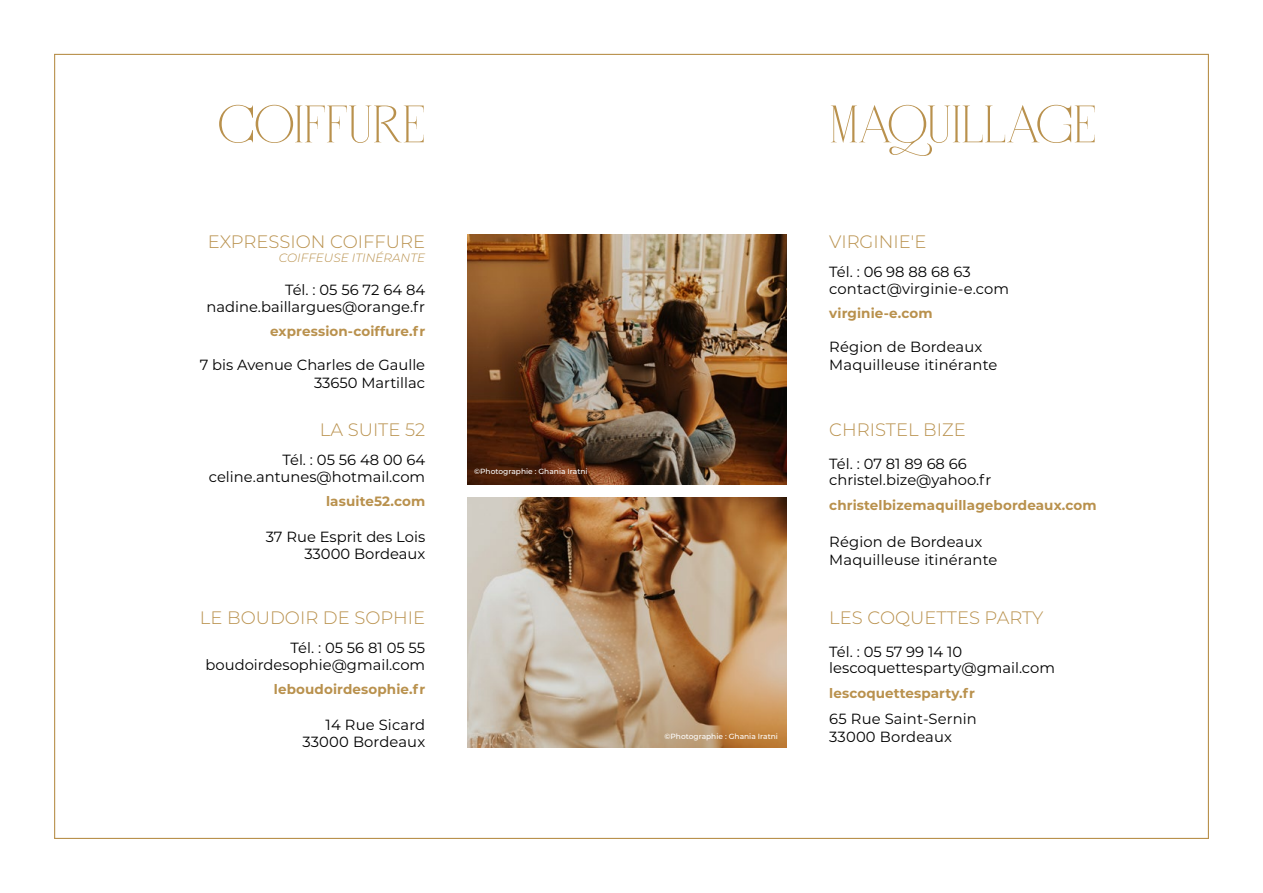
<style>
.page{position:relative;width:1263px;height:893px;background:#fff}
.page>*{position:absolute;margin:0;border:0;box-sizing:border-box;transform-origin:0 0}
.t1{font:52.5px "Rotterburg Stylish";letter-spacing:-.01em;color:#b9914d}
.t2{font:300 18px "Montserrat";color:#b9914d}
.t3{font:14.7px/16.5px "Montserrat";color:#000;text-align:right}
.t4{font:700 13.5px "Montserrat";letter-spacing:.01em;color:#b9914d}
.t5{font:italic 300 12px "Montserrat";color:#b9914d}
.t6{font:500 7.5px "Montserrat";color:#fff}
</style>
<div class="page">
<img style="left:468px;top:235px;width:319px;height:250px">
<img style="left:468px;top:497px;width:319px;height:250px">
<h1 class="t1" style="left:218px;top:94px;width:208px">COIFFURE</h1>
<p class="t2" style="left:208px;top:229px;width:219px">EXPRESSION COIFFURE</p>
<p class="t5" style="left:279px;top:250px;width:148px">COIFFEUSE ITINÉRANTE</p>
<p class="t3" style="left:206px;top:281px;width:220px">Tél. : 05 56 72 64 84 nadine.baillargues@orange.fr</p>
<p class="t4" style="left:270px;top:322px;width:157px">expression-coiffure.fr</p>
<p class="t3" style="left:200px;top:356px;width:227px;line-height:17.7px">7 bis Avenue Charles de Gaulle<br>33650 Martillac</p>
<p class="t2" style="left:320px;top:417px;width:107px">LA SUITE 52</p>
<p class="t3" style="left:209px;top:451px;width:218px">Tél. : 05 56 48 00 64 celine.antunes@hotmail.com</p>
<p class="t4" style="left:326px;top:492px;width:101px">lasuite52.com</p>
<p class="t3" style="left:266px;top:527px;width:161px;line-height:17.7px">37 Rue Esprit des Lois<br>33000 Bordeaux</p>
<p class="t2" style="left:200px;top:605px;width:227px">LE BOUDOIR DE SOPHIE</p>
<p class="t3" style="left:206px;top:639px;width:221px">Tél. : 05 56 81 05 55 boudoirdesophie@gmail.com</p>
<p class="t4" style="left:274px;top:680px;width:153px">leboudoirdesophie.fr</p>
<p class="t3" style="left:302px;top:715px;width:124px;line-height:17.7px">14 Rue Sicard<br>33000 Bordeaux</p>
<p class="t6" style="left:474px;top:467px;width:115px">©Photographie : Ghania Iratni</p>
<p class="t6" style="left:664px;top:731px;width:115px">©Photographie : Ghania Iratni</p>
<h1 class="t1" style="left:829px;top:94px;width:268px">MAQUILLAGE</h1>
<p class="t2" style="left:829px;top:229px;width:99px">VIRGINIE'E</p>
<p class="t3" style="left:829px;top:263px;width:181px;text-align:left">Tél. : 06 98 88 68 63 contact@virginie-e.com</p>
<p class="t4" style="left:829px;top:304px;width:105px">virginie-e.com</p>
<p class="t3" style="left:829px;top:338px;width:170px;line-height:17.7px;text-align:left">Région de Bordeaux<br>Maquilleuse itinérante</p>
<p class="t2" style="left:829px;top:417px;width:138px">CHRISTEL BIZE</p>
<p class="t3" style="left:829px;top:455px;width:164px;text-align:left">Tél. : 07 81 89 68 66 christel.bize@yahoo.fr</p>
<p class="t4" style="left:829px;top:495px;width:269px">christelbizemaquillagebordeaux.com</p>
<p class="t3" style="left:829px;top:533px;width:170px;line-height:17.7px;text-align:left">Région de Bordeaux<br>Maquilleuse itinérante</p>
<p class="t2" style="left:829px;top:605px;width:216px">LES COQUETTES PARTY</p>
<p class="t3" style="left:829px;top:643px;width:227px;text-align:left">Tél. : 05 57 99 14 10 lescoquettesparty@gmail.com</p>
<p class="t4" style="left:829px;top:683px;width:147px">lescoquettesparty.fr</p>
<p class="t3" style="left:829px;top:709px;width:149px;line-height:17.7px;text-align:left">65 Rue Saint-Sernin<br>33000 Bordeaux</p>
</div>
